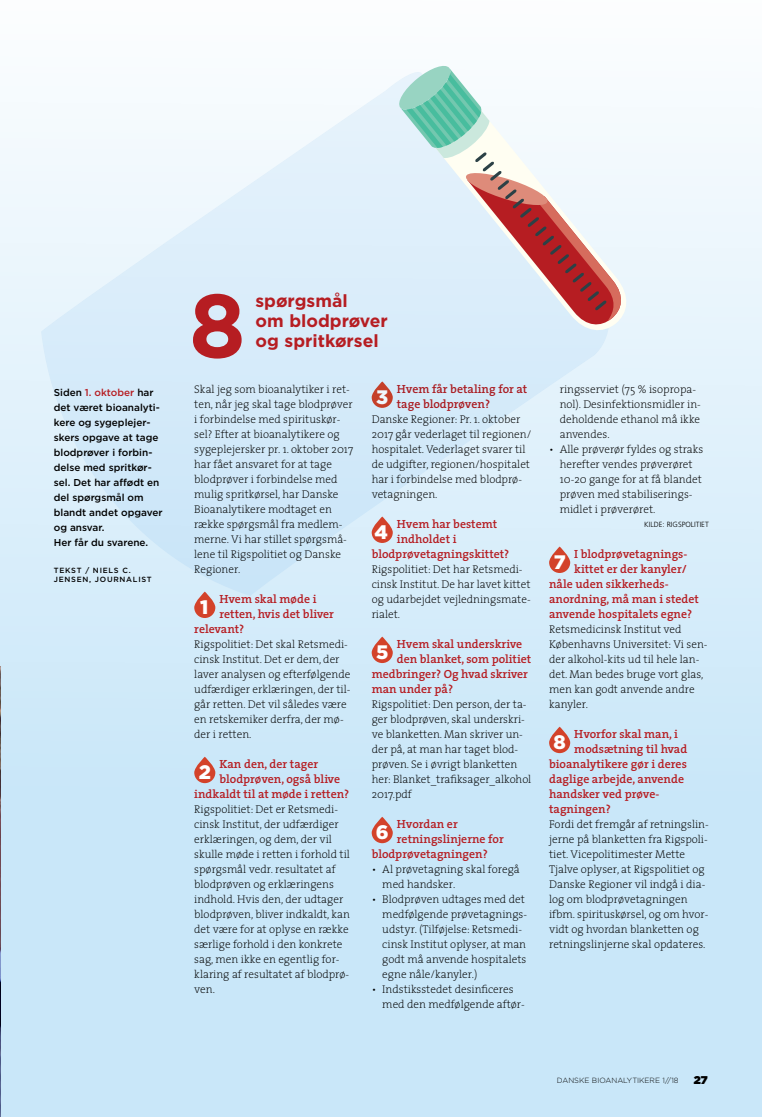
<style>
.page{position:relative;width:762px;height:1117px;background:#fff}
.page>*{position:absolute;margin:0;border:0;box-sizing:border-box;transform-origin:0 0}
.t1{font:700 90px "Gotham";color:#b61d22}
.t2{font:900 19.5px "Gotham";color:#fff}
.t3{font:700 17.5px/20px "Gotham";color:#b61d22}
.t4{font:600 11.88px/15px "The Serif";color:#b61d22}
.t5{font:200 11.25px/15px "The Serif";color:#000}
.t6{font:900 11.25px "Gotham";color:#000}
.t7{font:500 10px/15px "Gotham";color:#000}
.t8{font:500 7.5px/9px "Gotham";letter-spacing:.1em;color:#000}
.t9{font:300 7.5px "Gotham";color:#000}
.t10{font:300 7.5px "Frutiger";color:#000}
.s1{color:#b61d22}
</style>
<div class="page">
<div style="left:0;top:0;width:762px;height:1116px;background:linear-gradient(to bottom,#f8fcfe,#bfe2f8)"></div>
<div style="left:194px;top:591px;width:21px;height:27px;background:#d3422a;border-radius:11px"></div>
<svg style="left:194px;top:756px;width:21px;height:27px"></svg>
<svg style="left:372px;top:636px;width:21px;height:27px"></svg>
<svg style="left:372px;top:816px;width:21px;height:27px"></svg>
<svg style="left:549px;top:726px;width:21px;height:27px"></svg>
<img style="left:0;top:666px;width:1px;height:450px">
<svg style="left:41px;top:69px;width:573px;height:527px;fill:#daedfa"></svg>
<svg style="left:429px;top:102px;width:202px;height:232px"></svg>
<svg style="left:396px;top:63px;width:229px;height:264px"></svg>
<p class="t7" style="left:54px;top:384px;width:110px">Siden <span class="s1">1. oktober</span> har det været bioanalyti&shy;kere og sygeplejer&shy;skers opgave at tage blodprøver i forbin&shy;delse med spritkør&shy;sel. Det har affødt en del spørgsmål om blandt andet opgaver og ansvar.<br>Her får du svarene.</p>
<p class="t8" style="left:54px;top:565px;width:100px">TEKST / NIELS C.<br>JENSEN, JOURNALIST</p>
<h1 class="t1" style="left:189px;top:266px;width:58px">8</h1>
<h3 class="t3" style="left:255px;top:291px;width:134px">spørgsmål<br>om blodprøver</h3>
<h3 class="t3" style="left:255px;top:331px;width:125px">og spritkørsel</h3>
<p class="t5" style="left:194px;top:381px;width:160px">Skal jeg som bioanalytiker i ret&shy;ten, når jeg skal tage blodprøver i forbindelse med spirituskør&shy;sel? Efter at bioanalytikere og sygeplejersker pr. 1. oktober 2017 har fået ansvaret for at tage blodprøver i forbindelse med mulig spritkørsel, har Danske<br>Bioanalytikere modtaget en række spørgsmål fra medlem&shy;merne. Vi har stillet spørgsmå&shy;lene til Rigspolitiet og Danske<br>Regioner.</p>
<h2 class="t2" style="left:200px;top:593px;width:10px">1</h2>
<p class="t4" style="left:219px;top:591px;width:99px">Hvem skal møde i</p>
<p class="t4" style="left:219px;top:606px;width:116px">retten, hvis det bliver</p>
<p class="t4" style="left:194px;top:621px;width:52px">relevant?</p>
<p class="t5" style="left:194px;top:636px;width:158px">Rigspolitiet: Det skal Retsmedi&shy;cinsk Institut. Det er dem, der laver analysen og efterfølgende udfærdiger erklæringen, der til&shy;går retten. Det vil således være en retskemiker derfra, der mø&shy;der i retten.</p>
<h2 class="t2" style="left:199px;top:758px;width:14px">2</h2>
<p class="t4" style="left:219px;top:756px;width:100px">Kan den, der tager</p>
<p class="t4" style="left:219px;top:771px;width:122px">blodprøven, også blive</p>
<p class="t4" style="left:194px;top:786px;width:157px">indkaldt til at møde i retten?</p>
<p class="t5" style="left:194px;top:801px;width:157px">Rigspolitiet: Det er Retsmedi&shy;cinsk Institut, der udfærdiger erklæringen, og dem, der vil skulle møde i retten i forhold til spørgsmål vedr. resultatet af blodprøven og erklæringens indhold. Hvis den, der udtager blodprøven, bliver indkaldt, kan det være for at oplyse en række særlige forhold i den konkrete sag, men ikke en egentlig for&shy;klaring af resultatet af blodprø&shy;ven.</p>
<h2 class="t2" style="left:376px;top:383px;width:14px">3</h2>
<p class="t4" style="left:397px;top:381px;width:132px">Hvem får betaling for at tage blodprøven?</p>
<p class="t5" style="left:372px;top:411px;width:161px">Danske Regioner: Pr. 1. oktober<br>2017 går vederlaget til regionen/ hospitalet. Vederlaget svarer til de udgifter, regionen/hospitalet har i forbindelse med blodprø&shy;vetagningen.</p>
<h2 class="t2" style="left:375px;top:518px;width:15px">4</h2>
<p class="t4" style="left:397px;top:516px;width:102px">Hvem har bestemt</p>
<p class="t4" style="left:397px;top:531px;width:61px">indholdet i</p>
<p class="t4" style="left:372px;top:546px;width:139px">blodprøvetagningskittet?</p>
<p class="t5" style="left:372px;top:561px;width:161px">Rigspolitiet: Det har Retsmedi&shy;cinsk Institut. De har lavet kittet og udarbejdet vejledningsmate&shy;rialet.</p>
<h2 class="t2" style="left:376px;top:638px;width:14px">5</h2>
<p class="t4" style="left:397px;top:636px;width:127px">Hvem skal underskrive</p>
<p class="t4" style="left:397px;top:651px;width:136px">den blanket, som politiet</p>
<p class="t4" style="left:372px;top:666px;width:158px">medbringer? Og hvad skriver</p>
<p class="t4" style="left:372px;top:681px;width:83px">man under på?</p>
<p class="t5" style="left:372px;top:696px;width:161px">Rigspolitiet: Den person, der ta&shy;ger blodprøven, skal underskri&shy;ve blanketten. Man skriver un&shy;der på, at man har taget blod&shy;prøven. Se i øvrigt blanketten her: Blanket_trafiksager_alkohol<br>2017.pdf</p>
<h2 class="t2" style="left:376px;top:818px;width:14px">6</h2>
<p class="t4" style="left:397px;top:816px;width:62px">Hvordan er</p>
<p class="t4" style="left:397px;top:831px;width:109px">retningslinjerne for</p>
<p class="t4" style="left:372px;top:846px;width:118px">blodprøvetagningen?</p>
<p class="t5" style="left:382px;top:861px;width:139px;text-indent:-11px">• Al prøvetagning skal foregå med handsker.</p>
<p class="t5" style="left:382px;top:891px;width:146px;text-indent:-11px">• Blodprøven udtages med det medfølgende prøvetagnings&shy;udstyr. (Tilføjelse: Retsmedi&shy;cinsk Institut oplyser, at man godt må anvende hospitalets egne nåle/kanyler.)</p>
<p class="t5" style="left:382px;top:981px;width:144px;text-indent:-11px">• Indstiksstedet desinficeres med den medfølgende aftør-</p>
<p class="t5" style="left:560px;top:381px;width:143px">ringsserviet (75 % isopropa&shy;nol). Desinfektionsmidler in&shy;deholdende ethanol må ikke anvendes.</p>
<p class="t5" style="left:560px;top:441px;width:145px;text-indent:-11px">• Alle prøverør fyldes og straks herefter vendes prøverøret<br>10-20 gange for at få blandet prøven med stabiliserings&shy;midlet i prøverøret.</p>
<p class="t10" style="left:644px;top:520px;width:66px">KILDE: RIGSPOLITIET</p>
<h2 class="t2" style="left:554px;top:548px;width:13px">7</h2>
<p class="t4" style="left:574px;top:546px;width:115px">I blodprøvetagnings-</p>
<p class="t4" style="left:574px;top:561px;width:114px">kittet er der kanyler/</p>
<p class="t4" style="left:549px;top:576px;width:121px">nåle uden sikkerheds-</p>
<p class="t4" style="left:549px;top:591px;width:151px">anordning, må man i stedet</p>
<p class="t4" style="left:549px;top:606px;width:145px">anvende hospitalets egne?</p>
<p class="t5" style="left:549px;top:621px;width:160px">Retsmedicinsk Institut ved<br>Københavns Universitet: Vi sen&shy;der alkohol-kits ud til hele lan&shy;det. Man bedes bruge vort glas, men kan godt anvende andre kanyler.</p>
<h2 class="t2" style="left:553px;top:728px;width:14px">8</h2>
<p class="t4" style="left:574px;top:726px;width:105px">Hvorfor skal man, i</p>
<p class="t4" style="left:574px;top:741px;width:115px">modsætning til hvad</p>
<p class="t4" style="left:549px;top:756px;width:139px">bioanalytikere gør i deres</p>
<p class="t4" style="left:549px;top:771px;width:136px">daglige arbejde, anvende</p>
<p class="t4" style="left:549px;top:786px;width:111px">handsker ved prøve-</p>
<p class="t4" style="left:549px;top:801px;width:63px">tagningen?</p>
<p class="t5" style="left:549px;top:816px;width:161px">Fordi det fremgår af retningslin&shy;jerne på blanketten fra Rigspoli&shy;tiet. Vicepolitimester Mette<br>Tjalve oplyser, at Rigspolitiet og<br>Danske Regioner vil indgå i dia&shy;log om blodprøvetagningen ifbm. spirituskørsel, og om hvor&shy;vidt og hvordan blanketten og retningslinjerne skal opdateres.</p>
<p class="t9" style="left:557px;top:1075px;width:123px">DANSKE BIOANALYTIKERE 1//18</p>
<p class="t6" style="left:694px;top:1071px;width:15px">27</p>
</div>
